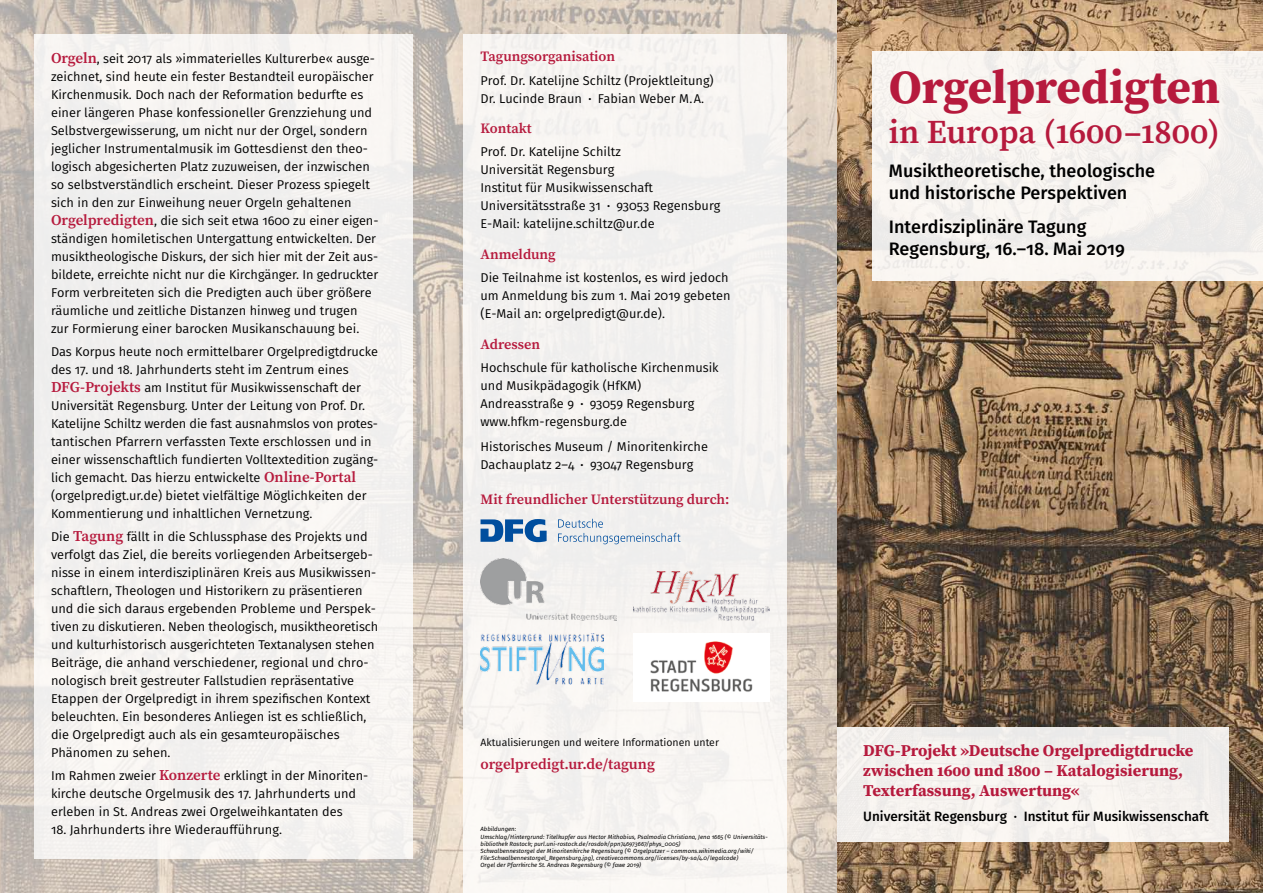
<style>
.page{position:relative;width:1263px;height:893px;background:#fff}
.page>*{position:absolute;margin:0;border:0;box-sizing:border-box;transform-origin:0 0}
.t1{font:700 47.25px "Source Serif Pro";color:#b61a3d}
.t2{font:600 33.3px "Source Serif Pro";color:#b61a3d}
.t3{font:500 18px/21.6px "Fira Sans";color:#000}
.t4{font:700 16.5px/19.8px "Source Serif Pro";color:#b61a3d}
.t5{font:600 15px "Source Serif Pro";color:#b61a3d}
.t6{font:600 14.25px "Source Serif Pro";letter-spacing:-.005em;color:#b61a3d}
.t7{font:500 13.5px "Fira Sans";color:#000}
.t8{font:12.75px/18px "Fira Sans";color:#000}
.t9{font:10.5px "Fira Sans";color:#000}
.t10{font:italic 6px/7.2px "Fira Sans";color:#000}
.s1{font-family:"Source Serif Pro";font-weight:600;font-size:15px;color:#b61a3d}
.s2{font-weight:500}
</style>
<div class="page">
<img style="left:0;top:0;width:838px;height:893px">
<div style="left:34px;top:34px;width:378px;height:825px;background:#f3f1ef"></div>
<img style="left:838px;top:0;width:425px;height:893px">
<div style="left:872px;top:51px;width:391px;height:230px;background:#f8f4f0"></div>
<div style="left:463px;top:34px;width:324px;height:859px;background:#f5f2f0"></div>
<div style="left:838px;top:727px;width:391px;height:115px;background:#f3f0ed"></div>
<svg style="left:480px;top:519px;width:67px;height:23px"></svg>
<svg style="left:558px;top:519px;width:122px;height:25px"></svg>
<img style="left:480px;top:559px;width:137px;height:62px">
<img style="left:634px;top:572px;width:136px;height:49px">
<img style="left:480px;top:634px;width:123px;height:51px">
<img style="left:634px;top:634px;width:136px;height:68px">
<p class="t8" style="left:51px;top:49px;width:329px"><span class="s1">Orgeln</span>, seit 2017 als »immaterielles Kulturerbe« ausge&shy;zeichnet, sind heute ein fester Bestandteil europäischer Kirchenmusik. Doch nach der Reformation bedurfte es einer längeren Phase konfessioneller Grenzziehung und Selbstvergewisserung, um nicht nur der Orgel, sondern jeglicher Instrumentalmusik im Gottesdienst den theo&shy;logisch abgesicherten Platz zuzuweisen, der inzwischen so selbstverständlich erscheint. Dieser Prozess spiegelt sich in den zur Einweihung neuer Orgeln gehaltenen <span class="s1">Orgelpredigten</span>, die sich seit etwa 1600 zu einer eigen&shy;ständigen homiletischen Untergattung entwickelten. Der musiktheologische Diskurs, der sich hier mit der Zeit aus&shy;bildete, erreichte nicht nur die Kirchgänger. In gedruckter Form verbreiteten sich die Predigten auch über größere räumliche und zeitliche Distanzen hinweg und trugen zur Formierung einer barocken Musikanschauung bei.</p>
<p class="t8" style="left:51px;top:342px;width:329px">Das Korpus heute noch ermittelbarer Orgelpredigtdrucke des 17. und 18. Jahrhunderts steht im Zentrum eines <span class="s1">DFG-Projekts</span> am Institut für Musikwissenschaft der Universität Regensburg. Unter der Leitung von Prof. Dr.<br>Katelijne Schiltz werden die fast ausnahmslos von protes&shy;tantischen Pfarrern verfassten Texte erschlossen und in einer wissenschaftlich fundierten Volltextedition zugäng&shy;lich gemacht. Das hierzu entwickelte <span class="s1">Online-Portal </span>(orgelpredigt.ur.de) bietet vielfältige Möglichkeiten der Kommentierung und inhaltlichen Vernetzung.</p>
<p class="t8" style="left:51px;top:527px;width:329px">Die <span class="s1">Tagung</span> fällt in die Schlussphase des Projekts und verfolgt das Ziel, die bereits vorliegenden Arbeitsergeb&shy;nisse in einem interdisziplinären Kreis aus Musikwissen&shy;schaftlern, Theologen und Historikern zu präsentieren und die sich daraus ergebenden Probleme und Perspek&shy;tiven zu diskutieren. Neben theologisch, musiktheoretisch und kulturhistorisch ausgerichteten Textanalysen stehen Beiträge, die anhand verschiedener, regional und chro&shy;nologisch breit gestreuter Fallstudien repräsentative Etappen der Orgelpredigt in ihrem spezifischen Kontext beleuchten. Ein besonderes Anliegen ist es schließlich, die Orgelpredigt auch als ein gesamteuropäisches Phänomen zu sehen.</p>
<p class="t8" style="left:51px;top:767px;width:319px">Im Rahmen zweier <span class="s1">Konzerte</span> erklingt in der Minoriten&shy;kirche deutsche Orgelmusik des 17. Jahrhunderts und erleben in St. Andreas zwei Orgelweihkantaten des</p>
<p class="t8" style="left:51px;top:821px;width:232px">18. Jahrhunderts ihre Wiederaufführung.</p>
<p class="t6" style="left:480px;top:47px;width:136px">Tagungsorganisation</p>
<p class="t8" style="left:480px;top:71px;width:235px">Prof. Dr. Katelijne Schiltz (Projektleitung)<br>Dr. Lucinde Braun <span class="s2">·</span> Fabian Weber M.A.</p>
<p class="t6" style="left:480px;top:119px;width:53px">Kontakt</p>
<p class="t8" style="left:480px;top:143px;width:241px">Prof. Dr. Katelijne Schiltz<br>Universität Regensburg<br>Institut für Musikwissenschaft<br>Universitätsstraße 31 <span class="s2">·</span> 93053 Regensburg<br>E-Mail: katelijne.schiltz@ur.de</p>
<p class="t6" style="left:480px;top:245px;width:77px">Anmeldung</p>
<p class="t8" style="left:480px;top:269px;width:252px">Die Teilnahme ist kostenlos, es wird jedoch um Anmeldung bis zum 1. Mai 2019 gebeten (E-Mail an: orgelpredigt@ur.de).</p>
<p class="t6" style="left:480px;top:335px;width:61px">Adressen</p>
<p class="t8" style="left:480px;top:358px;width:240px">Hochschule für katholische Kirchenmusik und Musikpädagogik (HfKM)<br>Andreasstraße 9 <span class="s2">·</span> 93059 Regensburg www.hfkm-regensburg.de</p>
<p class="t8" style="left:480px;top:437px;width:229px">Historisches Museum / Minoritenkirche<br>Dachauplatz 2–4 <span class="s2">·</span> 93047 Regensburg</p>
<p class="t6" style="left:480px;top:489px;width:251px">Mit freundlicher Unterstützung durch:</p>
<p class="t9" style="left:480px;top:735px;width:240px">Aktualisierungen und weitere Informationen unter</p>
<p class="t5" style="left:480px;top:754px;width:176px">orgelpredigt.ur.de/tagung</p>
<p class="t10" style="left:480px;top:826px;width:289px">Abbildungen:<br>Umschlag/Hintergrund: Titelkupfer aus Hector Mithobius, Psalmodia Christiana, Jena 1665 (© Universitäts&shy;bibliothek Rostock; purl.uni-rostock.de/rosdok/ppn746973667/phys_0005)<br>Schwalbennestorgel der Minoritenkirche Regensburg (© Orgelputzer – commons.wikimedia.org/wiki/ File:Schwalbennestorgel_Regensburg.jpg), creativecommons.org/licenses/by-sa/4.0/legalcode)<br>Orgel der Pfarrkirche St. Andreas Regensburg (© fawe 2019)</p>
<h1 class="t1" style="left:889px;top:54px;width:333px">Orgelpredigten</h1>
<h2 class="t2" style="left:889px;top:109px;width:332px">in Europa (1600–1800)</h2>
<h3 class="t3" style="left:889px;top:159px;width:268px">Musiktheoretische, theologische und historische Perspektiven</h3>
<h3 class="t3" style="left:889px;top:215px;width:238px">Interdisziplinäre Tagung<br>Regensburg, 16.–18. Mai 2019</h3>
<p class="t4" style="left:863px;top:740px;width:332px">DFG-Projekt »Deutsche Orgelpredigtdrucke zwischen 1600 und 1800 – Katalogisierung,<br>Texterfassung, Auswertung«</p>
<p class="t7" style="left:863px;top:805px;width:347px">Universität Regensburg · Institut für Musikwissenschaft</p>
</div>
